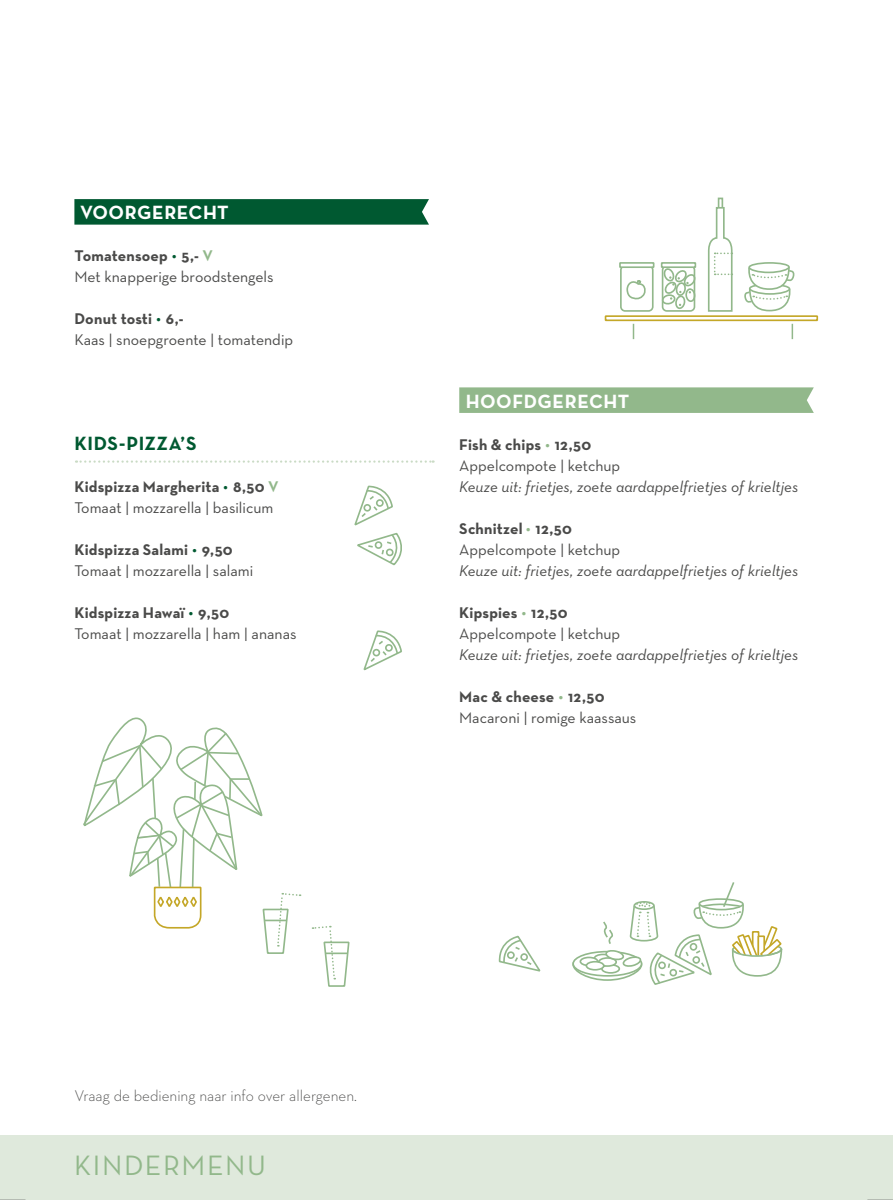
<style>
.page{position:relative;width:893px;height:1200px;background:#fff}
.page>*{position:absolute;margin:0;border:0;box-sizing:border-box;transform-origin:0 0}
.t1{font:28.5px "Neutraface Text";letter-spacing:.055em;color:#92b88b}
.t2{font:700 19.5px "Neutraface Text";letter-spacing:.025em;color:#fff}
.t3{font:700 19.5px "Neutraface Text";letter-spacing:.025em;color:#005931}
.t4{font:15.75px/21px "Neutraface Text";color:#4a4a49}
.t5{font:italic 15.75px "Neutraface Text";color:#4a4a49}
.t6{font:300 15.75px "Neutraface Text";color:#4a4a49}
.s1{font-weight:700}
.s2{font-weight:700;color:#005931}
.s3{font-weight:700;color:#92b88b}
</style>
<div class="page">
<div style="left:0;top:1135px;width:893px;height:65px;background:#dfe9dc"></div>
<svg style="left:74px;top:199px;width:355px;height:26px"></svg>
<div style="left:459px;top:387px;width:355px;height:26px;background:#92b88b"></div>
<svg style="left:76px;top:460px;width:358px;height:3px"></svg>
<svg style="left:0;top:1199px;width:26px;height:1px"></svg>
<svg style="left:867px;top:1199px;width:26px;height:1px"></svg>
<svg style="left:312px;top:925px;width:38px;height:62px"></svg>
<svg style="left:744px;top:262px;width:51px;height:50px"></svg>
<svg style="left:498px;top:936px;width:43px;height:36px"></svg>
<svg style="left:572px;top:882px;width:211px;height:103px"></svg>
<svg style="left:605px;top:315px;width:213px;height:6px"></svg>
<svg style="left:633px;top:324px;width:1px;height:15px"></svg>
<svg style="left:792px;top:324px;width:1px;height:15px"></svg>
<div style="left:662px;top:265px;width:33px;height:47px;border:2px solid #92b88b;border-radius:4px"></div>
<svg style="left:661px;top:268px;width:35px;height:42px"></svg>
<svg style="left:661px;top:262px;width:35px;height:6px"></svg>
<div style="left:620px;top:265px;width:34px;height:47px;border:2px solid #92b88b;border-radius:4px"></div>
<svg style="left:619px;top:262px;width:35px;height:6px"></svg>
<svg style="left:626px;top:280px;width:20px;height:20px"></svg>
<svg style="left:718px;top:198px;width:5px;height:8px"></svg>
<svg style="left:707px;top:206px;width:26px;height:106px"></svg>
<svg style="left:363px;top:630px;width:39px;height:41px"></svg>
<svg style="left:354px;top:485px;width:48px;height:81px"></svg>
<svg style="left:83px;top:717px;width:218px;height:237px"></svg>
<p class="t2" style="left:80px;top:199px;width:150px">VOORGERECHT</p>
<p class="t4" style="left:74px;top:244px;width:201px"><span class="s1">Tomatensoep</span> <span class="s2">•</span> <span class="s1">5,-</span> <span class="s3">V<br></span>Met knapperige broodstengels</p>
<p class="t4" style="left:74px;top:307px;width:220px"><span class="s1">Donut tosti</span> <span class="s2">•</span> <span class="s1">6,-<br></span>Kaas | snoepgroente | tomatendip</p>
<p class="t3" style="left:74px;top:430px;width:124px">KIDS-PIZZA’S</p>
<p class="t4" style="left:74px;top:475px;width:206px"><span class="s1">Kidspizza Margherita</span> <span class="s2">•</span> <span class="s1">8,50</span> <span class="s3">V<br></span>Tomaat | mozzarella | basilicum</p>
<p class="t4" style="left:74px;top:538px;width:180px"><span class="s1">Kidspizza Salami</span> <span class="s2">•</span> <span class="s1">9,50<br></span>Tomaat | mozzarella | salami</p>
<p class="t4" style="left:74px;top:601px;width:224px"><span class="s1">Kidspizza Hawaï</span> <span class="s2">•</span> <span class="s1">9,50<br></span>Tomaat | mozzarella | ham | ananas</p>
<p class="t2" style="left:466px;top:388px;width:165px">HOOFDGERECHT</p>
<p class="t4" style="left:459px;top:433px;width:162px"><span class="s1">Fish &amp; chips</span> <span class="s3">•</span> <span class="s1">12,50<br></span>Appelcompote | ketchup</p>
<p class="t5" style="left:459px;top:476px;width:341px">Keuze uit: frietjes, zoete aardappelfrietjes of krieltjes</p>
<p class="t4" style="left:459px;top:517px;width:162px"><span class="s1">Schnitzel</span> <span class="s3">•</span> <span class="s1">12,50<br></span>Appelcompote | ketchup</p>
<p class="t5" style="left:459px;top:560px;width:341px">Keuze uit: frietjes, zoete aardappelfrietjes of krieltjes</p>
<p class="t4" style="left:459px;top:601px;width:162px"><span class="s1">Kipspies</span> <span class="s3">•</span> <span class="s1">12,50<br></span>Appelcompote | ketchup</p>
<p class="t5" style="left:459px;top:644px;width:341px">Keuze uit: frietjes, zoete aardappelfrietjes of krieltjes</p>
<p class="t4" style="left:459px;top:685px;width:179px"><span class="s1">Mac &amp; cheese</span> <span class="s3">•</span> <span class="s1">12,50<br></span>Macaroni | romige kaassaus</p>
<p class="t6" style="left:74px;top:1085px;width:284px">Vraag de bediening naar info over allergenen.</p>
<h1 class="t1" style="left:74px;top:1147px;width:193px">KINDERMENU</h1>
</div>
